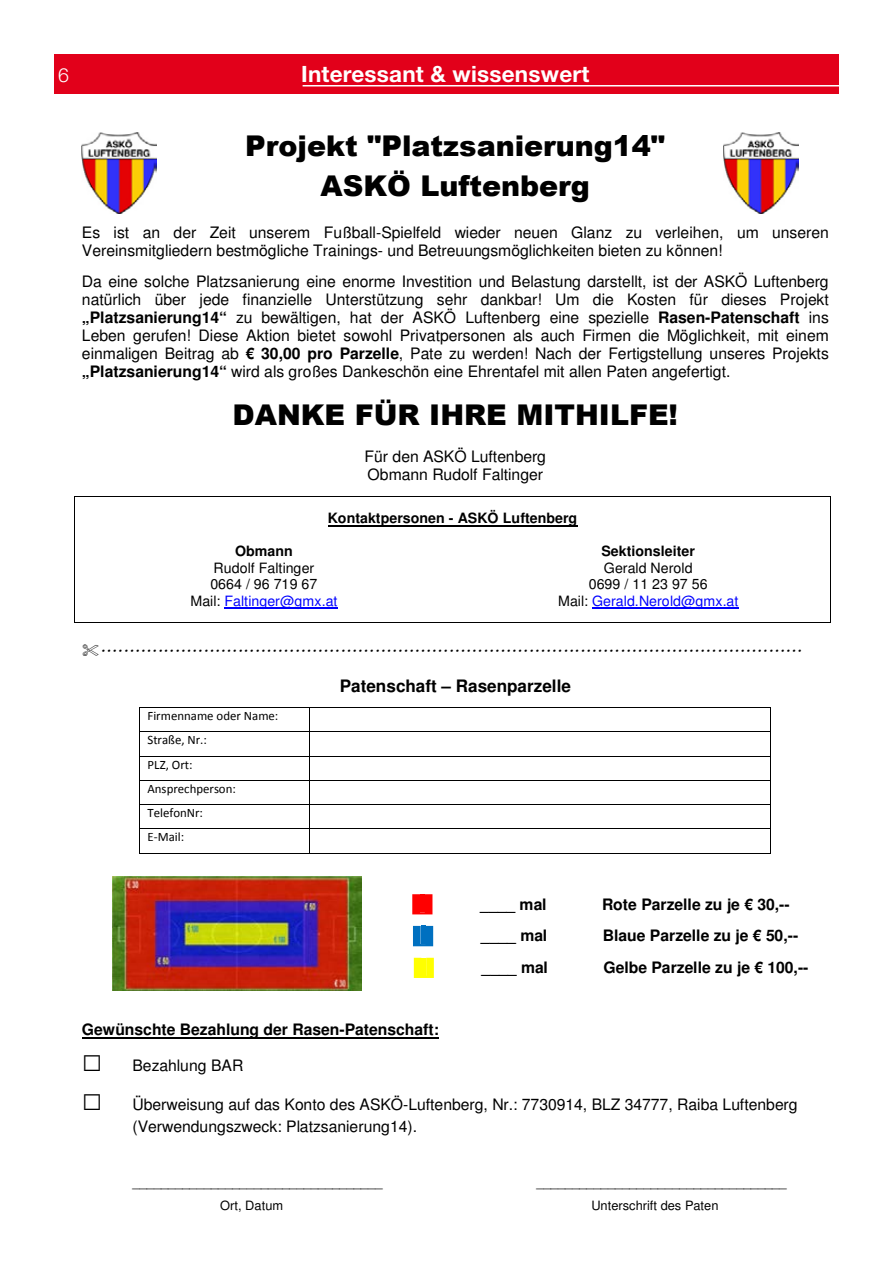
<style>
.page{position:relative;width:893px;height:1263px;background:#fff}
.page>*{position:absolute;margin:0;border:0;box-sizing:border-box;transform-origin:0 0}
.t1{font:900 28.65px/40.2px "Arial";color:#000;text-align:center}
.t2{font:700 22.5px "Helvetica Neue LT Std";letter-spacing:.01em;color:#fff}
.t3{font:300 19.5px "Helvetica Neue LT Std";color:#fff}
.t4{font:700 17.1px "Helvetica";color:#000}
.t5{font:15.75px/18px "Helvetica";color:#000}
.t6{font:700 15.75px "Helvetica";color:#000}
.t7{font:15.75px "MV Boli";color:#000}
.t8{font:14.25px "Helvetica";color:#000}
.t9{font:700 14.25px "Helvetica";color:#000}
.t10{font:14.25px "Helvetica";color:#00f}
.t11{font:12.9px "Helvetica";color:#000}
.t12{font:12.9px/24.3px "Calibri";color:#000}
.s1{font-weight:700}
.s2{color:#000}
.s3{font-family:"Arial";font-weight:700;font-size:34.2px}
</style>
<div class="page">
<div style="left:54px;top:54px;width:785px;height:40px;background:#e2001a"></div>
<hr style="left:303px;top:85px;width:536px;height:1px;background:#fff">
<img style="left:82px;top:132px;width:74px;height:82px">
<img style="left:724px;top:132px;width:74px;height:82px">
<img style="left:112px;top:877px;width:249px;height:113px">
<hr style="left:328px;top:525px;width:249px;height:1px;background:#000">
<hr style="left:224px;top:607px;width:113px;height:1px;background:#00f">
<hr style="left:592px;top:607px;width:146px;height:1px;background:#00f">
<hr style="left:75px;top:496px;width:756px;height:1px;background:#000">
<hr style="left:74px;top:497px;width:1px;height:125px;background:#000">
<hr style="left:75px;top:622px;width:756px;height:1px;background:#000">
<hr style="left:831px;top:497px;width:1px;height:125px;background:#000">
<hr style="left:140px;top:707px;width:169px;height:1px;background:#000">
<hr style="left:310px;top:707px;width:460px;height:1px;background:#000">
<hr style="left:140px;top:731px;width:169px;height:1px;background:#000">
<hr style="left:310px;top:731px;width:460px;height:1px;background:#000">
<hr style="left:140px;top:756px;width:169px;height:1px;background:#000">
<hr style="left:310px;top:756px;width:460px;height:1px;background:#000">
<hr style="left:140px;top:780px;width:169px;height:1px;background:#000">
<hr style="left:310px;top:780px;width:460px;height:1px;background:#000">
<hr style="left:140px;top:804px;width:169px;height:1px;background:#000">
<hr style="left:310px;top:804px;width:460px;height:1px;background:#000">
<hr style="left:140px;top:828px;width:169px;height:1px;background:#000">
<hr style="left:310px;top:828px;width:460px;height:1px;background:#000">
<hr style="left:140px;top:853px;width:169px;height:1px;background:#000">
<svg style="left:309px;top:707px;width:1px;height:147px"></svg>
<hr style="left:310px;top:853px;width:460px;height:1px;background:#000">
<svg style="left:770px;top:707px;width:1px;height:147px"></svg>
<svg style="left:412px;top:894px;width:20px;height:20px"></svg>
<div style="left:420px;top:894px;width:5px;height:18px;background:#f00"></div>
<svg style="left:413px;top:926px;width:20px;height:20px"></svg>
<hr style="left:421px;top:926px;width:4px;height:18px;background:#0070c0">
<svg style="left:414px;top:958px;width:20px;height:20px"></svg>
<div style="left:421px;top:958px;width:5px;height:18px;background:#ff0"></div>
<hr style="left:82px;top:1037px;width:357px;height:1px;background:#000">
<p class="t3" style="left:58px;top:63px;width:12px">6</p>
<h2 class="t2" style="left:301px;top:60px;width:290px">Interessant &amp; wissenswert</h2>
<h1 class="t1" style="left:245px;top:125px;width:422px">Projekt "Platzsanierung14"<br>ASKÖ Luftenberg</h1>
<p class="t5" style="left:82px;top:223px;width:748px">Es ist an der Zeit unserem Fußball-Spielfeld wieder neuen Glanz zu verleihen, um unseren<br>Vereinsmitgliedern bestmögliche Trainings- und Betreuungsmöglichkeiten bieten zu können!</p>
<p class="t5" style="left:82px;top:272px;width:748px;text-align:justify">Da eine solche Platzsanierung eine enorme Investition und Belastung darstellt, ist der ASKÖ Luftenberg natürlich über jede finanzielle Unterstützung sehr dankbar! Um die Kosten für dieses Projekt <span class="s1">„Platzsanierung14“</span> zu bewältigen, hat der ASKÖ Luftenberg eine spezielle <span class="s1">Rasen-Patenschaft</span> ins Leben gerufen! Diese Aktion bietet sowohl Privatpersonen als auch Firmen die Möglichkeit, mit einem einmaligen Beitrag ab <span class="s1">€ 30,00 pro Parzelle</span>, Pate zu werden! Nach der Fertigstellung unseres Projekts <span class="s1">„Platzsanierung14“</span> wird als großes Dankeschön eine Ehrentafel mit allen Paten angefertigt.</p>
<h1 class="t1" style="left:232px;top:394px;width:447px">DANKE FÜR IHRE MITHILFE!</h1>
<p class="t5" style="left:364px;top:447px;width:183px">Für den ASKÖ Luftenberg<br>Obmann Rudolf Faltinger</p>
<p class="t9" style="left:328px;top:510px;width:251px">Kontaktpersonen - ASKÖ Luftenberg</p>
<p class="t9" style="left:235px;top:543px;width:59px">Obmann</p>
<p class="t9" style="left:601px;top:543px;width:95px">Sektionsleiter</p>
<p class="t8" style="left:214px;top:560px;width:102px">Rudolf Faltinger</p>
<p class="t8" style="left:604px;top:560px;width:90px">Gerald Nerold</p>
<p class="t8" style="left:210px;top:576px;width:109px">0664 / 96 719 67</p>
<p class="t8" style="left:589px;top:576px;width:120px">0699 / 11 23 97 56</p>
<p class="t10" style="left:191px;top:592px;width:148px"><span class="s2">Mail:</span> Faltinger@gmx.at</p>
<p class="t10" style="left:558px;top:592px;width:182px"><span class="s2">Mail:</span> Gerald.Nerold@gmx.at</p>
<p class="t7" style="left:100px;top:640px;width:703px">...........................................................................................................................</p>
<p class="t4" style="left:340px;top:676px;width:233px">Patenschaft – Rasenparzelle</p>
<p class="t12" style="left:148px;top:704px;width:132px">Firmenname oder Name:<br>Straße, Nr.:<br>PLZ, Ort:<br>Ansprechperson:<br>TelefonNr:<br>E-Mail:</p>
<p class="t6" style="left:480px;top:895px;width:68px">____ mal</p>
<p class="t6" style="left:602px;top:895px;width:189px">Rote Parzelle zu je € 30,--</p>
<p class="t6" style="left:481px;top:927px;width:68px">____ mal</p>
<p class="t6" style="left:603px;top:927px;width:197px">Blaue Parzelle zu je € 50,--</p>
<p class="t6" style="left:482px;top:959px;width:68px">____ mal</p>
<p class="t6" style="left:603px;top:959px;width:207px">Gelbe Parzelle zu je € 100,--</p>
<p class="t6" style="left:82px;top:1020px;width:358px">Gewünschte Bezahlung der Rasen-Patenschaft:</p>
<p class="t5" style="left:82px;top:1056px;width:163px"><span class="s3">□</span> Bezahlung BAR</p>
<p class="t5" style="left:132px;top:1093px;width:666px;line-height:22px;text-indent:-51px"><span class="s3">□</span> Überweisung auf das Konto des ASKÖ-Luftenberg, Nr.: 7730914, BLZ 34777, Raiba Luftenberg (Verwendungszweck: Platzsanierung14).</p>
<p class="t11" style="left:132px;top:1175px;width:252px">___________________________________</p>
<p class="t11" style="left:537px;top:1175px;width:252px">___________________________________</p>
<p class="t11" style="left:220px;top:1198px;width:64px">Ort, Datum</p>
<p class="t11" style="left:591px;top:1198px;width:129px">Unterschrift des Paten</p>
</div>
